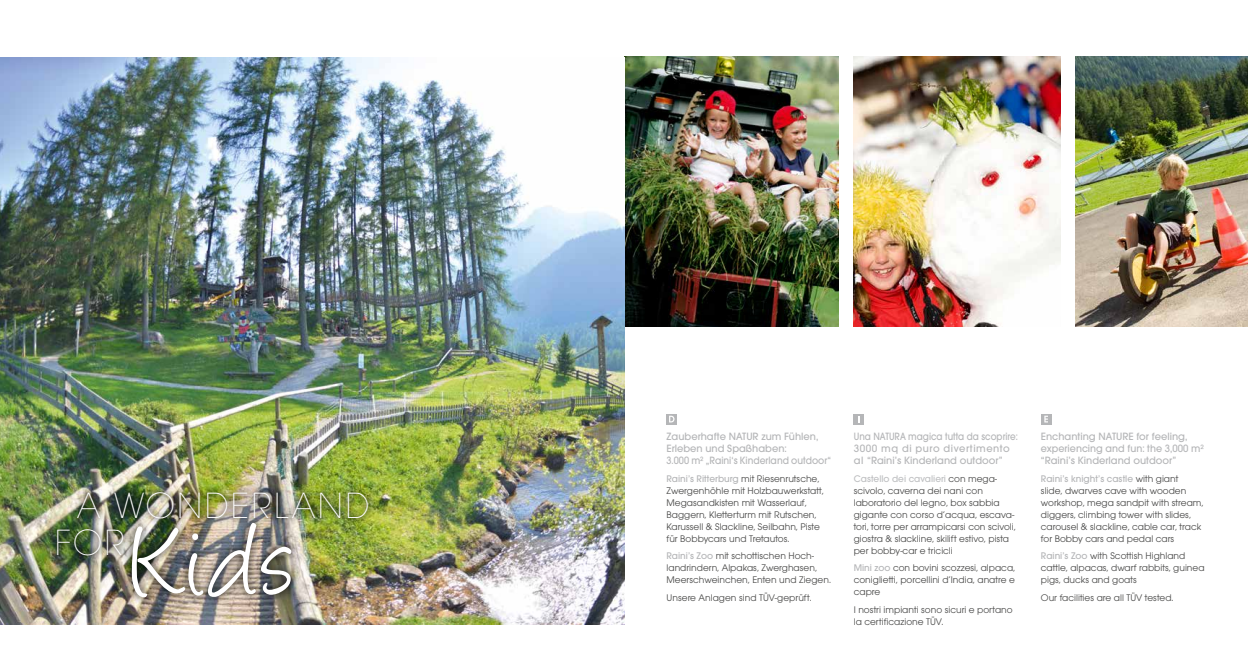
<style>
.page{position:relative;width:1248px;height:667px;background:#fff}
.page>*{position:absolute;margin:0;border:0;box-sizing:border-box;transform-origin:0 0}
.t1{font:118.2px "Angelina";color:#fff}
.t2{font:200 37.9px "Avant Garde Gothic Itc T";letter-spacing:.05em;color:#fff}
.t3{font:500 11px/12px "Avant Garde Gothic Itc T";color:#b5b6b8}
.t4{font:500 11px/12px "Avant Garde Gothic Itc T";color:#b5b6b8;scale:.89 1}
.t5{font:10px/12px "Avant Garde Gothic Itc T";color:#494948}
.s1{font-weight:500;color:#b5b6b8}
.s2{font-weight:500;color:#bfc0c2}
</style>
<div class="page">
<img style="left:624px;top:57px;width:214px;height:269px">
<img style="left:853px;top:57px;width:207px;height:269px">
<img style="left:0;top:57px;width:624px;height:567px">
<div style="left:666px;top:413px;width:11px;height:11px;background:#b5b6b8"></div>
<svg style="left:669px;top:415px;width:5px;height:7px"></svg>
<svg style="left:853px;top:413px;width:11px;height:11px"></svg>
<svg style="left:1041px;top:414px;width:10px;height:10px"></svg>
<svg style="left:1044px;top:415px;width:3px;height:7px"></svg>
<img style="left:48px;top:483px;width:329px;height:122px">
<img style="left:72px;top:486px;width:302px;height:38px">
<img style="left:51px;top:523px;width:78px;height:38px">
<img style="left:1075px;top:57px;width:172px;height:269px">
<h2 class="t2" style="left:77px;top:483px;width:294px">A WONDERLAND</h2>
<h1 class="t1" style="left:136px;top:511px;width:160px">Kids</h1>
<h2 class="t2" style="left:55px;top:520px;width:72px">FOR</h2>
<p class="t3" style="left:666px;top:430px;width:166px">Zauberhafte NATUR zum Fühlen,<br>Erleben und Spaßhaben:<br>3.000 m² „Raini‘s Kinderland outdoor“</p>
<p class="t5" style="left:666px;top:471px;width:159px"><span class="s1">Raini’s Ritterburg</span> mit Riesenrutsche, Zwergenhöhle mit Holzbauwerkstatt, Megasandkisten mit Wasserlauf, Baggern, Kletterturm mit Rutschen, Karussell &amp; Slackline, Seilbahn, Piste für Bobbycars und Tretautos.</p>
<p class="t5" style="left:666px;top:549px;width:166px"><span class="s1">Raini’s Zoo</span> mit schottischen Hoch&shy;landrindern, Alpakas, Zwerghasen,<br>Meerschweinchen, Enten und Ziegen.</p>
<p class="t5" style="left:666px;top:591px;width:147px">Unsere Anlagen sind TÜV-geprüft.</p>
<p class="t4" style="left:853px;top:430px;width:186px">Una NATURA magica tutta da scoprire:<br>3000 mq di puro divertimento al “Raini’s Kinderland outdoor”</p>
<p class="t5" style="left:853px;top:471px;width:163px"><span class="s2">Castello dei cavalieri</span> con mega&shy;scivolo, caverna dei nani con laboratorio del legno, box sabbia gigante con corso d’acqua, escava&shy;tori, torre per arrampicarsi con scivoli, giostra &amp; slackline, skilift estivo, pista per bobby-car e tricicli</p>
<p class="t5" style="left:853px;top:561px;width:163px;text-align:justify"><span class="s1">Mini zoo</span> con bovini scozzesi, alpaca, coniglietti, porcellini d’India, anatre e capre</p>
<p class="t5" style="left:853px;top:603px;width:160px">I nostri impianti sono sicuri e portano la certificazione TÜV.</p>
<p class="t3" style="left:1040px;top:430px;width:165px">Enchanting NATURE for feeling, experiencing and fun: the 3,000 m² “Raini’s Kinderland outdoor”</p>
<p class="t5" style="left:1040px;top:471px;width:164px"><span class="s1">Raini’s knight’s castle</span> with giant<br>slide, dwarves cave with wooden workshop, mega sandpit with stream, diggers, climbing tower with slides, carousel &amp; slackline, cable car, track for Bobby cars and pedal cars</p>
<p class="t5" style="left:1040px;top:549px;width:165px"><span class="s1">Raini’s Zoo</span> with Scottish Highland cattle, alpacas, dwarf rabbits, guinea pigs, ducks and goats</p>
<p class="t5" style="left:1040px;top:591px;width:134px">Our facilities are all TÜV tested.</p>
</div>
